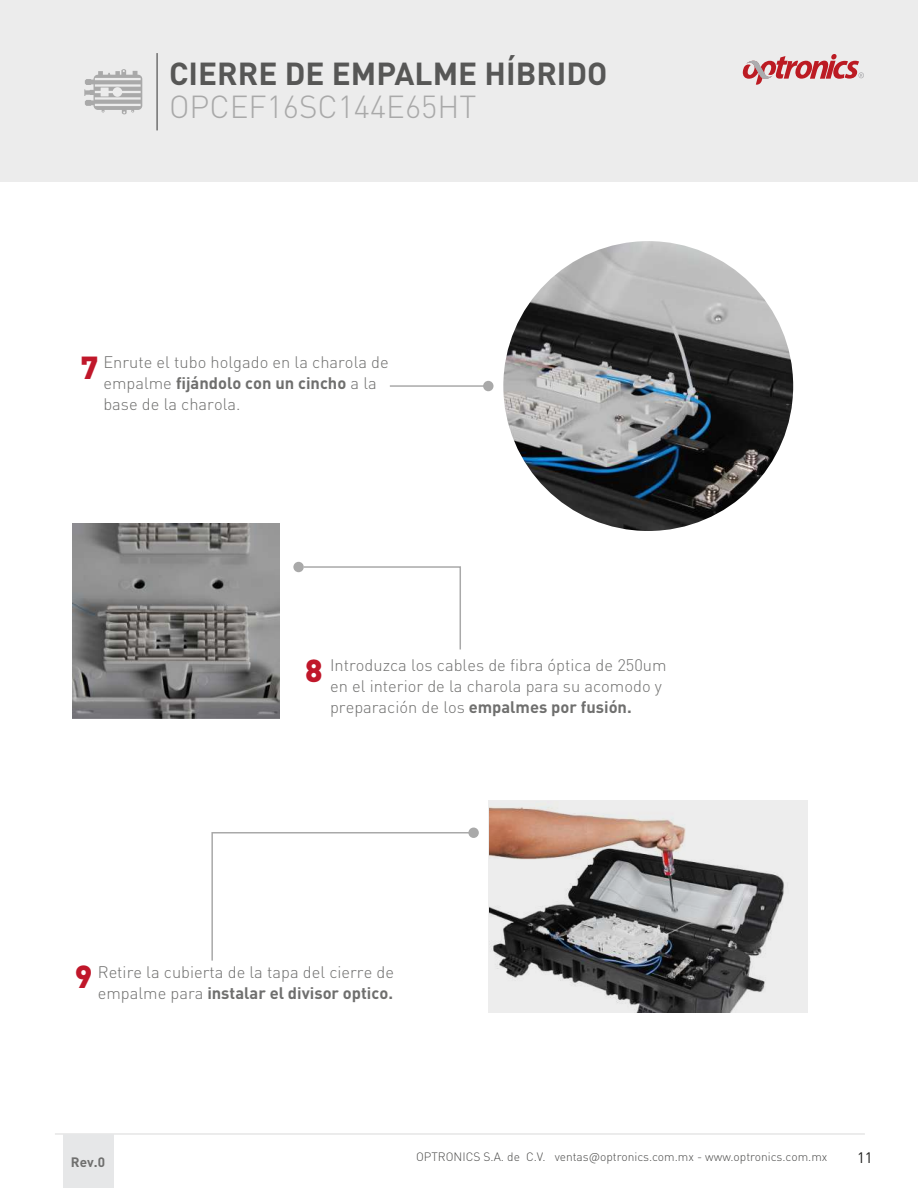
<style>
.page{position:relative;width:918px;height:1188px;background:#fff}
.page>*{position:absolute;margin:0;border:0;box-sizing:border-box;transform-origin:0 0}
.t1{font:700 31.5px "DIN Pro";color:#575756}
.t2{font:300 31.5px "DIN Pro";color:#a9a9a9}
.t3{font:900 31.5px "DIN Pro";color:#c0172a}
.t4{font:300 16.5px/21px "DIN Pro";color:#6f6f6e}
.t5{font:15px "DIN Pro";color:#1d1d1b}
.t6{font:700 13.5px "DIN Pro";color:#6f6f6e}
.t7{font:300 12px "DIN Pro";color:#4a4a49}
.s1{font-weight:700}
</style>
<div class="page">
<div style="left:0;top:0;width:918px;height:182px;background:#ececec"></div>
<hr style="left:55px;top:1134px;width:810px;height:1px;background:#d9d9d9">
<svg style="left:742px;top:54px;width:122px;height:31px"></svg>
<div style="left:63px;top:1134px;width:50px;height:53px;background:#e6e7e8"></div>
<hr style="left:156px;top:53px;width:2px;height:77px;background:#666565">
<svg style="left:84px;top:69px;width:58px;height:45px"></svg>
<img style="left:73px;top:523px;width:207px;height:195px">
<img style="left:489px;top:802px;width:316px;height:210px">
<img style="left:503px;top:241px;width:290px;height:290px;border-radius:145px">
<hr style="left:390px;top:385px;width:98px;height:2px;background:#a9a9a9">
<div style="left:483px;top:381px;width:11px;height:10px;background:#a9a9a9;border-radius:50%"></div>
<div style="left:468px;top:828px;width:11px;height:10px;background:#a9a9a9;border-radius:50%"></div>
<div style="left:293px;top:562px;width:11px;height:10px;background:#a9a9a9;border-radius:50%"></div>
<svg style="left:302px;top:566px;width:159px;height:84px"></svg>
<svg style="left:211px;top:831px;width:262px;height:130px"></svg>
<h1 class="t1" style="left:169px;top:53px;width:440px">CIERRE DE EMPALME HÍBRIDO</h1>
<h1 class="t2" style="left:169px;top:85px;width:309px">OPCEF16SC144E65HT</h1>
<p class="t4" style="left:103px;top:351px;width:287px">Enrute el tubo holgado en la charola de empalme <span class="s1">fijándolo con un cincho</span> a la base de la charola.</p>
<h1 class="t3" style="left:81px;top:347px;width:19px">7</h1>
<h1 class="t3" style="left:305px;top:649px;width:19px">8</h1>
<p class="t4" style="left:330px;top:654px;width:338px">Introduzca los cables de fibra óptica de 250um en el interior de la charola para su acomodo y preparación de los <span class="s1">empalmes por fusión.</span></p>
<h1 class="t3" style="left:75px;top:955px;width:19px">9</h1>
<p class="t4" style="left:98px;top:961px;width:298px">Retire la cubierta de la tapa del cierre de empalme para <span class="s1">instalar el divisor optico.</span></p>
<p class="t6" style="left:71px;top:1153px;width:36px">Rev.0</p>
<p class="t7" style="left:416px;top:1149px;width:413px">OPTRONICS S.A. de C.V. ventas@optronics.com.mx - www.optronics.com.mx</p>
<p class="t5" style="left:857px;top:1148px;width:17px">11</p>
</div>
